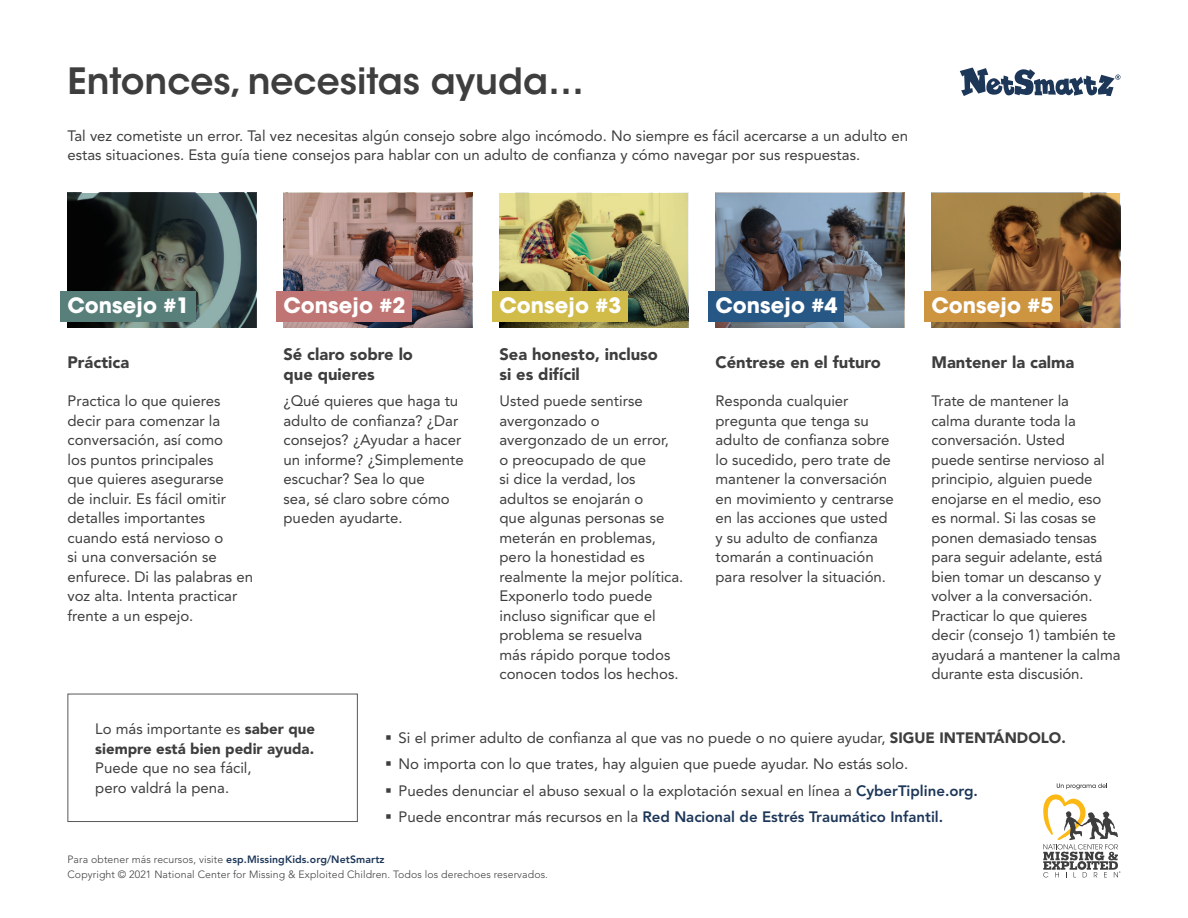
<style>
.page{position:relative;width:1188px;height:918px;background:#fff}
.page>*{position:absolute;margin:0;border:0;box-sizing:border-box;transform-origin:0 0}
.t1{font:600 36px "ITC Avant Garde Std";color:#3e3e3f}
.t2{font:700 21px "ITC Avant Garde Std";color:#fff}
.t3{font:900 16.5px/19.8px "Avenir LT Std";color:#3e3e3f}
.t4{font:15px/19.5px "Avenir LT Std";color:#3e3e3f}
.t5{font:900 15px/19.5px "Avenir LT Std";color:#3e3e3f}
.t6{font:300 10.5px/15px "Avenir LT Std";letter-spacing:.01em;color:#3e3e3f}
.s1{font-weight:400}
.s2{font-weight:900}
.s3{font-weight:800;color:#1d3759}
</style>
<div class="page">
<svg style="left:1043px;top:783px;width:77px;height:95px"></svg>
<svg style="left:960px;top:68px;width:160px;height:28px"></svg>
<div style="left:68px;top:694px;width:290px;height:128px;border:1px solid #57585a"></div>
<img style="left:68px;top:193px;width:188px;height:135px">
<img style="left:284px;top:193px;width:188px;height:135px">
<img style="left:500px;top:193px;width:188px;height:135px">
<img style="left:716px;top:193px;width:188px;height:135px">
<img style="left:932px;top:193px;width:188px;height:135px">
<div style="left:61px;top:291px;width:135px;height:30px;background:#587f79"></div>
<div style="left:277px;top:291px;width:135px;height:30px;background:#bf7573"></div>
<div style="left:493px;top:291px;width:135px;height:30px;background:#d1bc4a"></div>
<div style="left:709px;top:291px;width:135px;height:30px;background:#275885"></div>
<div style="left:925px;top:291px;width:135px;height:30px;background:#ce9541"></div>
<h1 class="t1" style="left:68px;top:58px;width:518px">Entonces, necesitas ayuda…</h1>
<p class="t4" style="left:68px;top:126px;width:842px">Tal vez cometiste un error. Tal vez necesitas algún consejo sobre algo incómodo. No siempre es fácil acercarse a un adulto en estas situaciones. Esta guía tiene consejos para hablar con un adulto de confianza y cómo navegar por sus respuestas.</p>
<h2 class="t2" style="left:68px;top:292px;width:123px">Consejo #1</h2>
<p class="t3" style="left:68px;top:352px;width:63px">Práctica</p>
<p class="t4" style="left:68px;top:391px;width:187px">Practica lo que quieres decir para comenzar la conversación, así como<br>los puntos principales<br>que quieres asegurarse<br>de incluir. Es fácil omitir detalles importantes cuando está nervioso o<br>si una conversación se enfurece. Di las palabras en voz alta. Intenta practicar frente a un espejo.</p>
<h2 class="t2" style="left:284px;top:292px;width:123px">Consejo #2</h2>
<p class="t3" style="left:284px;top:344px;width:131px">Sé claro sobre lo que quieres</p>
<p class="t4" style="left:284px;top:391px;width:182px">¿Qué quieres que haga tu adulto de confianza? ¿Dar consejos? ¿Ayudar a hacer un informe? ¿Simplemente escuchar? Sea lo que<br>sea, sé claro sobre cómo pueden ayudarte.</p>
<h2 class="t2" style="left:500px;top:292px;width:123px">Consejo #3</h2>
<p class="t3" style="left:500px;top:344px;width:160px">Sea honesto, incluso si es difícil</p>
<p class="t4" style="left:500px;top:391px;width:185px">Usted puede sentirse avergonzado o avergonzado de un error,<br>o preocupado de que<br>si dice la verdad, los adultos se enojarán o<br>que algunas personas se meterán en problemas, pero la honestidad es realmente la mejor política.<br>Exponerlo todo puede incluso significar que el problema se resuelva<br>más rápido porque todos conocen todos los hechos.</p>
<h2 class="t2" style="left:716px;top:292px;width:123px">Consejo #4</h2>
<p class="t3" style="left:716px;top:352px;width:167px">Céntrese en el futuro</p>
<p class="t4" style="left:716px;top:391px;width:180px">Responda cualquier pregunta que tenga su adulto de confianza sobre lo sucedido, pero trate de mantener la conversación en movimiento y centrarse en las acciones que usted y su adulto de confianza tomarán a continuación para resolver la situación.</p>
<h2 class="t2" style="left:932px;top:292px;width:123px">Consejo #5</h2>
<p class="t3" style="left:932px;top:352px;width:144px">Mantener la calma</p>
<p class="t4" style="left:932px;top:391px;width:190px">Trate de mantener la<br>calma durante toda la conversación. Usted<br>puede sentirse nervioso al principio, alguien puede enojarse en el medio, eso<br>es normal. Si las cosas se ponen demasiado tensas para seguir adelante, está bien tomar un descanso y volver a la conversación.<br>Practicar lo que quieres decir (consejo 1) también te ayudará a mantener la calma durante esta discusión.</p>
<p class="t5" style="left:95px;top:719px;width:221px"><span class="s1">Lo más importante es</span> saber que siempre está bien pedir ayuda.</p>
<p class="t4" style="left:95px;top:758px;width:158px">Puede que no sea fácil, pero valdrá la pena.</p>
<p class="t4" style="left:399px;top:725px;width:669px;line-height:26.2px">Si el primer adulto de confianza al que vas no puede o no quiere ayudar, <span class="s2">SIGUE INTENTÁNDOLO.<br></span>No importa con lo que trates, hay alguien que puede ayudar. No estás solo.<br>Puedes denunciar el abuso sexual o la explotación sexual en línea a <span class="s3">CyberTipline.org.<br></span>Puede encontrar más recursos en la <span class="s3">Red Nacional de Estrés Traumático Infantil.</span></p>
<p class="t6" style="left:68px;top:851px;width:482px">Para obtener más recursos, visite <span class="s3">esp.MissingKids.org/NetSmartz<br></span>Copyright © 2021 National Center for Missing &amp; Exploited Children. Todos los derechoes reservados.</p>
</div>
